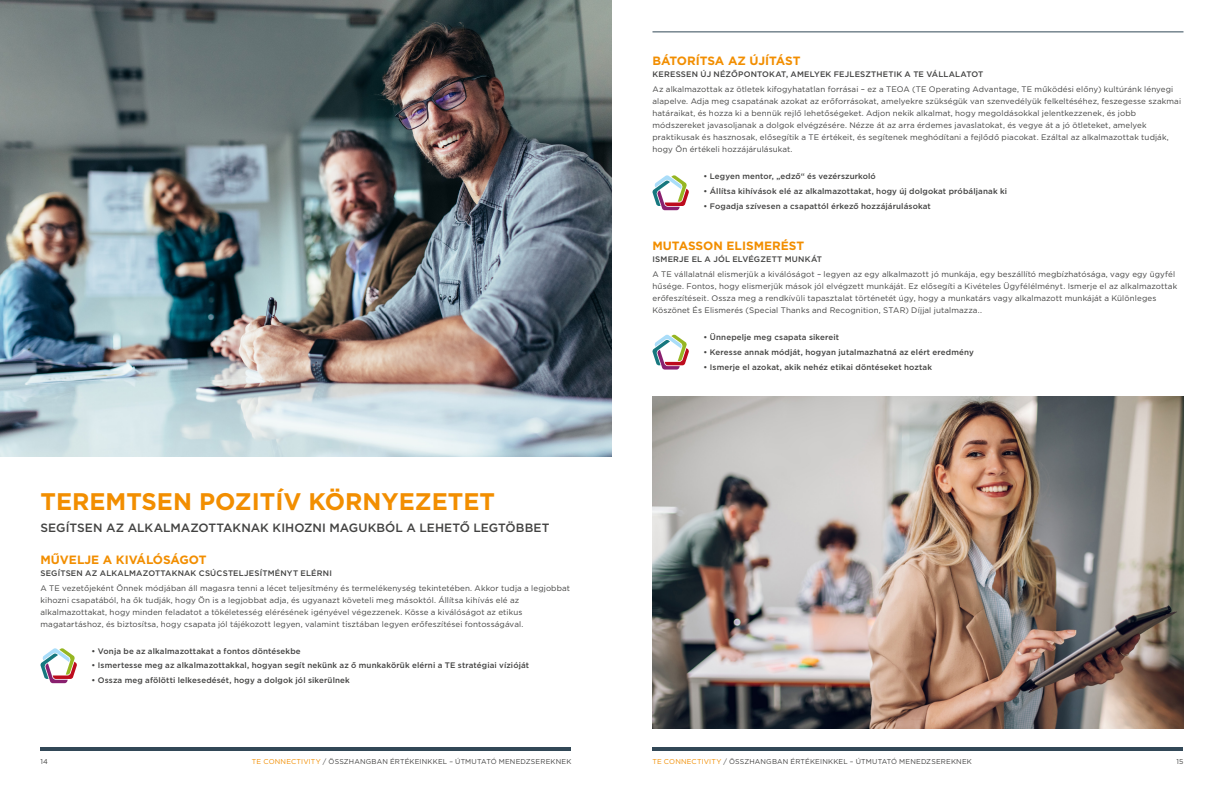
<style>
.page{position:relative;width:1224px;height:792px;background:#fff}
.page>*{position:absolute;margin:0;border:0;box-sizing:border-box;transform-origin:0 0}
.t1{font:700 24px "Gotham";color:#f28e00}
.t2{font:500 12px "Gotham";color:#424241}
.t3{font:700 12px "Gotham";color:#f28e00}
.t4{font:8px/12px "Gotham";letter-spacing:.015em;color:#424241}
.t5{font:500 8px "Gotham";letter-spacing:.015em;color:#424241}
.t6{font:7px "Gotham";letter-spacing:.02em;color:#424241}
.s1{color:#f28e00}
</style>
<div class="page">
<hr style="left:652px;top:32px;width:532px;height:1px;background:#324857">
<hr style="left:40px;top:747px;width:532px;height:4px;background:#324857">
<hr style="left:652px;top:747px;width:532px;height:4px;background:#324857">
<img style="left:0;top:0;width:612px;height:456px">
<img style="left:652px;top:396px;width:532px;height:333px">
<svg style="left:40px;top:648px;width:37px;height:35px"></svg>
<svg style="left:652px;top:175px;width:37px;height:35px"></svg>
<svg style="left:652px;top:335px;width:37px;height:35px"></svg>
<h1 class="t1" style="left:40px;top:485px;width:456px">TEREMTSEN POZITÍV KÖRNYEZETET</h1>
<h2 class="t2" style="left:40px;top:520px;width:510px">SEGÍTSEN AZ ALKALMAZOTTAKNAK KIHOZNI MAGUKBÓL A LEHETŐ LEGTÖBBET</h2>
<h2 class="t3" style="left:40px;top:552px;width:168px">MŰVELJE A KIVÁLÓSÁGOT</h2>
<p class="t5" style="left:40px;top:568px;width:293px">SEGÍTSEN AZ ALKALMAZOTTAKNAK CSÚCSTELJESÍTMÉNYT ELÉRNI</p>
<p class="t4" style="left:40px;top:582px;width:531px">A TE vezetőjeként Önnek módjában áll magasra tenni a lécet teljesítmény és termelékenység tekintetében. Akkor tudja a legjobbat kihozni csapatából, ha ők tudják, hogy Ön is a legjobbat adja, és ugyanazt követeli meg másoktól. Állítsa kihívás elé az alkalmazottakat, hogy minden feladatot a tökéletesség elérésének igényével végezzenek. Kösse a kiválóságot az etikus magatartáshoz, és biztosítsa, hogy csapata jól tájékozott legyen, valamint tisztában legyen erőfeszítései fontosságával.</p>
<p class="t5" style="left:92px;top:645px;width:211px">• Vonja be az alkalmazottakat a fontos döntésekbe</p>
<p class="t5" style="left:92px;top:660px;width:439px">• Ismertesse meg az alkalmazottakkal, hogyan segít nekünk az ő munkakörük elérni a TE stratégiai vízióját</p>
<p class="t5" style="left:92px;top:675px;width:260px">• Ossza meg afölötti lelkesedését, hogy a dolgok jól sikerülnek</p>
<h2 class="t3" style="left:652px;top:53px;width:150px">BÁTORÍTSA AZ ÚJÍTÁST</h2>
<p class="t5" style="left:652px;top:69px;width:332px">KERESSEN ÚJ NÉZŐPONTOKAT, AMELYEK FEJLESZTHETIK A TE VÁLLALATOT</p>
<p class="t4" style="left:652px;top:83px;width:530px">Az alkalmazottak az ötletek kifogyhatatlan forrásai – ez a TEOA (TE Operating Advantage, TE működési előny) kultúránk lényegi alapelve. Adja meg csapatának azokat az erőforrásokat, amelyekre szükségük van szenvedélyük felkeltéséhez, feszegesse szakmai határaikat, és hozza ki a bennük rejlő lehetőségeket. Adjon nekik alkalmat, hogy megoldásokkal jelentkezzenek, és jobb módszereket javasoljanak a dolgok elvégzésére. Nézze át az arra érdemes javaslatokat, és vegye át a jó ötleteket, amelyek praktikusak és hasznosak, elősegítik a TE értékeit, és segítenek meghódítani a fejlődő piacokat. Ezáltal az alkalmazottak tudják, hogy Ön értékeli hozzájárulásukat.</p>
<p class="t5" style="left:704px;top:171px;width:174px">• Legyen mentor, „edző“ és vezérszurkoló</p>
<p class="t5" style="left:704px;top:186px;width:305px">• Állítsa kihívások elé az alkalmazottakat, hogy új dolgokat próbáljanak ki</p>
<p class="t5" style="left:704px;top:200px;width:229px">• Fogadja szívesen a csapattól érkező hozzájárulásokat</p>
<h2 class="t3" style="left:652px;top:238px;width:153px">MUTASSON ELISMERÉST</h2>
<p class="t5" style="left:652px;top:254px;width:171px">ISMERJE EL A JÓL ELVÉGZETT MUNKÁT</p>
<p class="t4" style="left:652px;top:268px;width:526px">A TE vállalatnál elismerjük a kiválóságot – legyen az egy alkalmazott jó munkája, egy beszállító megbízhatósága, vagy egy ügyfél hűsége. Fontos, hogy elismerjük mások jól elvégzett munkáját. Ez elősegíti a Kivételes Ügyfélélményt. Ismerje el az alkalmazottak erőfeszítéseit. Ossza meg a rendkívüli tapasztalat történetét úgy, hogy a munkatárs vagy alkalmazott munkáját a Különleges Köszönet És Elismerés (Special Thanks and Recognition, STAR) Díjjal jutalmazza..</p>
<p class="t5" style="left:704px;top:332px;width:137px">• Ünnepelje meg csapata sikereit</p>
<p class="t5" style="left:704px;top:347px;width:272px">• Keresse annak módját, hogyan jutalmazhatná az elért eredmény</p>
<p class="t5" style="left:704px;top:361px;width:230px">• Ismerje el azokat, akik nehéz etikai döntéseket hoztak</p>
<p class="t6" style="left:40px;top:757px;width:9px">14</p>
<p class="t6" style="left:252px;top:757px;width:321px"><span class="s1">TE CONNECTIVITY</span> / ÖSSZHANGBAN ÉRTÉKEINKKEL – ÚTMUTATÓ MENEDZSEREKNEK</p>
<p class="t6" style="left:652px;top:757px;width:321px"><span class="s1">TE CONNECTIVITY</span> / ÖSSZHANGBAN ÉRTÉKEINKKEL – ÚTMUTATÓ MENEDZSEREKNEK</p>
<p class="t6" style="left:1176px;top:757px;width:9px">15</p>
</div>
